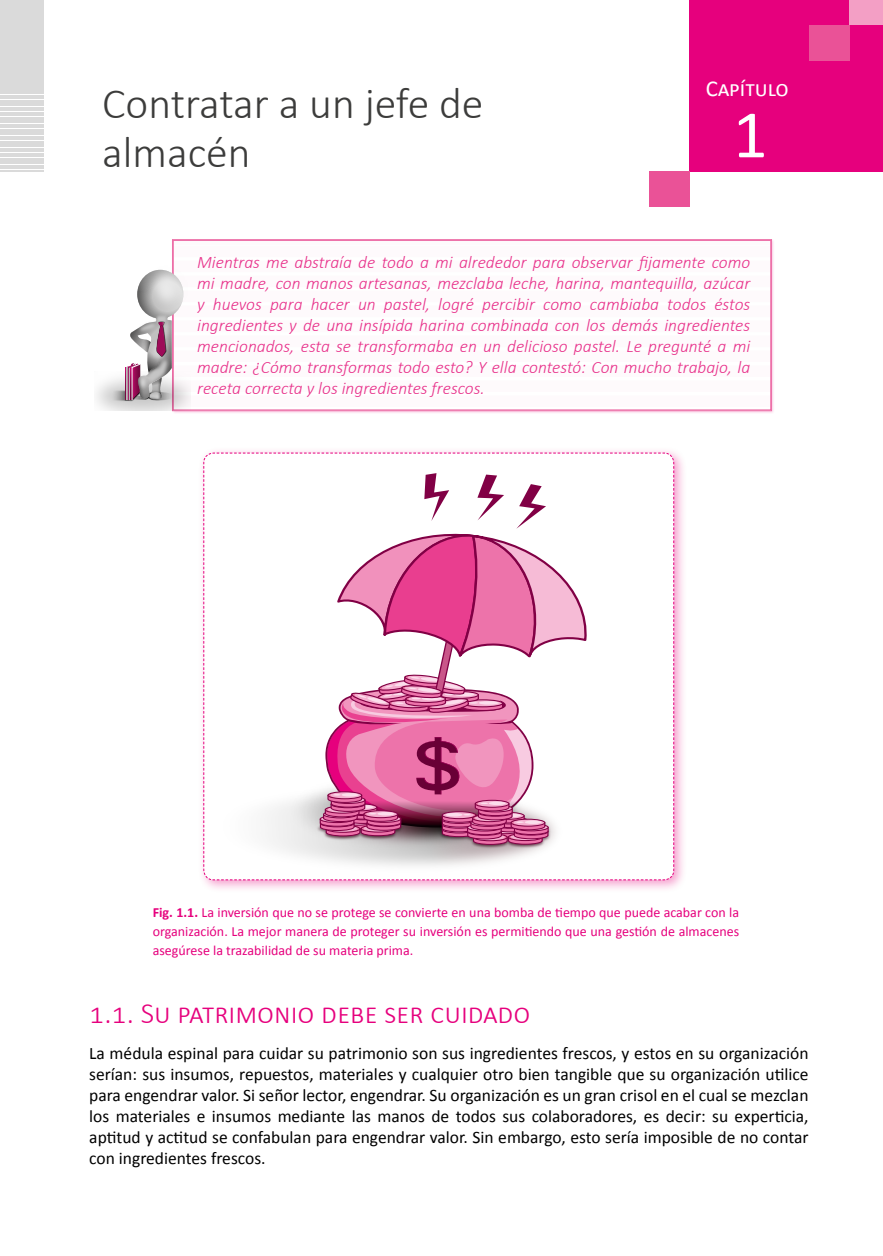
<style>
.page{position:relative;width:883px;height:1256px;background:#fff}
.page>*{position:absolute;margin:0;border:0;box-sizing:border-box;transform-origin:0 0}
.t1{font:68.25px "Calibri";color:#fff}
.t2{font:300 43.75px/49px "Calibri";color:#3c3c3b}
.t3{font:300 29.75px "Calibri";color:#e6007d}
.t4{font:22.75px "Calibri";color:#fff}
.t5{font:17.5px/21px "Calibri";color:#000;text-align:justify}
.t6{font:italic 300 17.5px/21px "Calibri";color:#e8308a;text-align:justify}
.t7{font:14px/19.2px "Calibri";color:#e6007d;text-align:justify}
.s1{font-weight:700}
</style>
<div class="page">
<div style="left:690px;top:0;width:193px;height:171px;background:#e6007d"></div>
<div style="left:0;top:0;width:43px;height:93px;background:#dadada"></div>
<hr style="left:0;top:93px;width:43px;height:1px;background:#dadada">
<hr style="left:0;top:119px;width:43px;height:2px;background:#dadada">
<hr style="left:0;top:136px;width:43px;height:1px;background:#dadada">
<hr style="left:0;top:155px;width:43px;height:2px;background:#dadada">
<hr style="left:0;top:100px;width:43px;height:1px;background:#dadada">
<hr style="left:0;top:102px;width:43px;height:2px;background:#dadada">
<hr style="left:0;top:129px;width:43px;height:1px;background:#dadada">
<hr style="left:0;top:146px;width:43px;height:1px;background:#dadada">
<hr style="left:0;top:165px;width:43px;height:1px;background:#dadada">
<hr style="left:0;top:124px;width:43px;height:1px;background:#dadada">
<hr style="left:0;top:141px;width:43px;height:1px;background:#dadada">
<hr style="left:0;top:160px;width:43px;height:2px;background:#dadada">
<hr style="left:0;top:110px;width:43px;height:1px;background:#dadada">
<hr style="left:0;top:112px;width:43px;height:1px;background:#dadada">
<hr style="left:0;top:134px;width:43px;height:1px;background:#dadada">
<hr style="left:0;top:153px;width:43px;height:1px;background:#dadada">
<hr style="left:0;top:151px;width:43px;height:1px;background:#dadada">
<hr style="left:0;top:170px;width:43px;height:1px;background:#dadada">
<hr style="left:0;top:95px;width:43px;height:1px;background:#dadada">
<hr style="left:0;top:97px;width:43px;height:2px;background:#dadada">
<hr style="left:0;top:122px;width:43px;height:1px;background:#dadada">
<hr style="left:0;top:138px;width:43px;height:2px;background:#dadada">
<hr style="left:0;top:158px;width:43px;height:1px;background:#dadada">
<hr style="left:0;top:105px;width:43px;height:1px;background:#dadada">
<hr style="left:0;top:107px;width:43px;height:1px;background:#dadada">
<hr style="left:0;top:131px;width:43px;height:2px;background:#dadada">
<hr style="left:0;top:148px;width:43px;height:1px;background:#dadada">
<hr style="left:0;top:167px;width:43px;height:2px;background:#dadada">
<hr style="left:0;top:126px;width:43px;height:2px;background:#dadada">
<hr style="left:0;top:143px;width:43px;height:2px;background:#dadada">
<hr style="left:0;top:163px;width:43px;height:1px;background:#dadada">
<hr style="left:0;top:114px;width:43px;height:2px;background:#dadada">
<hr style="left:0;top:117px;width:43px;height:1px;background:#dadada">
<div style="left:850px;top:0;width:33px;height:25px;background:#f39fc5"></div>
<div style="left:809px;top:25px;width:41px;height:36px;background:#ea5297"></div>
<div style="left:649px;top:171px;width:41px;height:36px;background:#ea5297"></div>
<div style="left:172px;top:239px;width:603px;height:175px;background:#e6007d;opacity:.2"></div>
<svg style="left:172px;top:239px;width:600px;height:172px"></svg>
<div style="left:173px;top:240px;width:598px;height:170px;border:1px solid #ed6ea7"></div>
<img style="left:118px;top:371px;width:73px;height:39px">
<img style="left:113px;top:379px;width:12px;height:31px">
<img style="left:120px;top:371px;width:5px;height:5px">
<img style="left:161px;top:380px;width:27px;height:30px">
<img style="left:116px;top:384px;width:45px;height:26px">
<img style="left:158px;top:265px;width:29px;height:47px">
<svg style="left:125px;top:270px;width:58px;height:130px"></svg>
<div style="left:198px;top:446px;width:489px;height:446px;background:#e6007d;opacity:.38"></div>
<svg style="left:203px;top:452px;width:472px;height:428px"></svg>
<h2 class="t2" style="left:102px;top:78px;width:383px">Contratar a un jefe de almacén</h2>
<h3 class="t4" style="left:706px;top:74px;width:85px">Capítulo</h3>
<h1 class="t1" style="left:733px;top:91px;width:36px">1</h1>
<p class="t6" style="left:197px;top:251px;width:555px">Mientras me abstraía de todo a mi alrededor para observar fijamente como mi madre, con manos artesanas, mezclaba leche, harina, mantequilla, azúcar y huevos para hacer un pastel, logré percibir como cambiaba todos éstos ingredientes y de una insípida harina combinada con los demás ingredientes mencionados, esta se transformaba en un delicioso pastel. Le pregunté a mi madre: ¿Cómo transformas todo esto? Y ella contestó: Con mucho trabajo, la receta correcta y los ingredientes frescos.</p>
<p class="t7" style="left:153px;top:902px;width:588px"><span class="s1">Fig. 1.1.</span> La inversión que no se protege se convierte en una bomba de tiempo que puede acabar con la organización. La mejor manera de proteger su inversión es permitiendo que una gestión de almacenes asegúrese la trazabilidad de su materia prima.</p>
<h3 class="t3" style="left:89px;top:994px;width:443px">1.1. Su patrimonio debe ser cuidado</h3>
<p class="t5" style="left:89px;top:1042px;width:721px">La médula espinal para cuidar su patrimonio son sus ingredientes frescos, y estos en su organización serían: sus insumos, repuestos, materiales y cualquier otro bien tangible que su organización utilice para engendrar valor. Si señor lector, engendrar. Su organización es un gran crisol en el cual se mezclan los materiales e insumos mediante las manos de todos sus colaboradores, es decir: su experticia, aptitud y actitud se confabulan para engendrar valor. Sin embargo, esto sería imposible de no contar con ingredientes frescos.</p>
</div>
